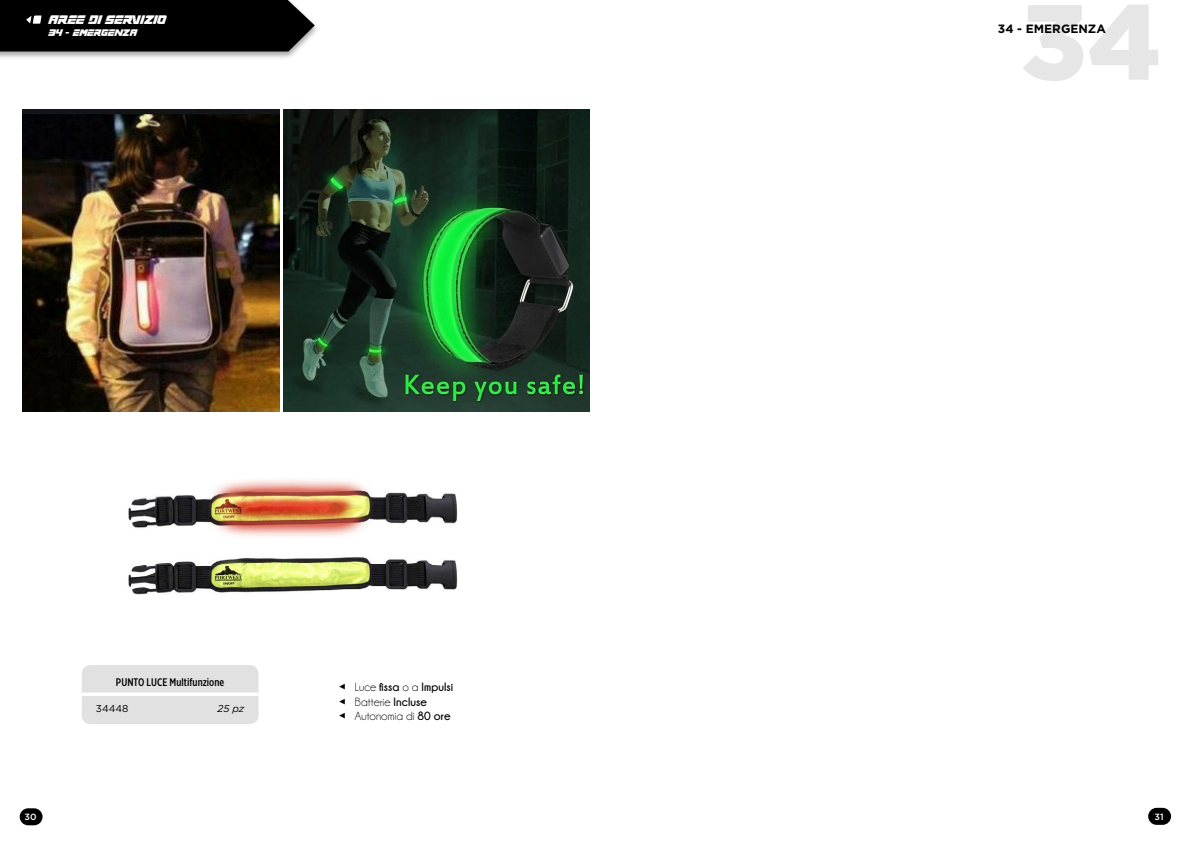
<style>
.page{position:relative;width:1191px;height:842px;background:#fff}
.page>*{position:absolute;margin:0;border:0;box-sizing:border-box;transform-origin:0 0}
.t1{font:900 106.8px "Gotham";color:#000}
.t2{font:13px "STAR7";letter-spacing:-.02em;color:#fff}
.t3{font:12px/14.4px "Champagne&Limousines";letter-spacing:.005em;color:#000}
.t4{font:700 12px "Gotham";color:#000}
.t5{font:500 11px "Gotham X Narrow";letter-spacing:.005em;color:#000}
.t6{font:10px "STAR7";letter-spacing:-.01em;color:#fff}
.t7{font:10px "Gotham";color:#000}
.t8{font:italic 10px "Gotham";color:#000}
.t9{font:500 9px "Gotham";color:#fff}
.s1{font-weight:700}
</style>
<div class="page">
<div style="left:20px;top:808px;width:23px;height:17px;background:#000;border-radius:9px"></div>
<div style="left:1148px;top:808px;width:23px;height:17px;background:#000;border-radius:9px"></div>
<img style="left:128px;top:480px;width:330px;height:115px">
<img style="left:283px;top:109px;width:307px;height:302px">
<img style="left:23px;top:109px;width:256px;height:302px">
<div style="left:79px;top:662px;width:182px;height:65px;background:#e1e1e1;border-radius:12px"></div>
<hr style="left:82px;top:693px;width:176px;height:3px;background:#fff">
<div style="left:76px;top:659px;width:188px;height:71px;border:6px solid #fff;border-radius:12px"></div>
<div style="left:0;top:0;width:320px;height:60px;background:#000;opacity:.37"></div>
<div style="left:0;top:0;width:315px;height:51px;background:#000"></div>
<p class="t2" style="left:48px;top:12px;width:119px">AREE DI SERVIZIO</p>
<p class="t6" style="left:48px;top:27px;width:90px">34 - EMERGENZA</p>
<p class="t5" style="left:116px;top:676px;width:110px">PUNTO LUCE Multifunzione</p>
<p class="t7" style="left:96px;top:702px;width:34px">34448</p>
<p class="t8" style="left:217px;top:702px;width:28px">25 pz</p>
<p class="t3" style="left:337px;top:680px;width:118px">◄ Luce <span class="s1">fissa</span> o a <span class="s1">Impulsi </span>◄ Batterie <span class="s1">Incluse<br></span>◄ Autonomia di <span class="s1">80 ore</span></p>
<h1 class="t1" style="left:1020px;top:-32px;width:142px">34</h1>
<p class="t4" style="left:998px;top:21px;width:107px">34 - EM ERGENZA</p>
<p class="t9" style="left:25px;top:811px;width:14px">30</p>
<p class="t9" style="left:1154px;top:811px;width:11px">31</p>
</div>
